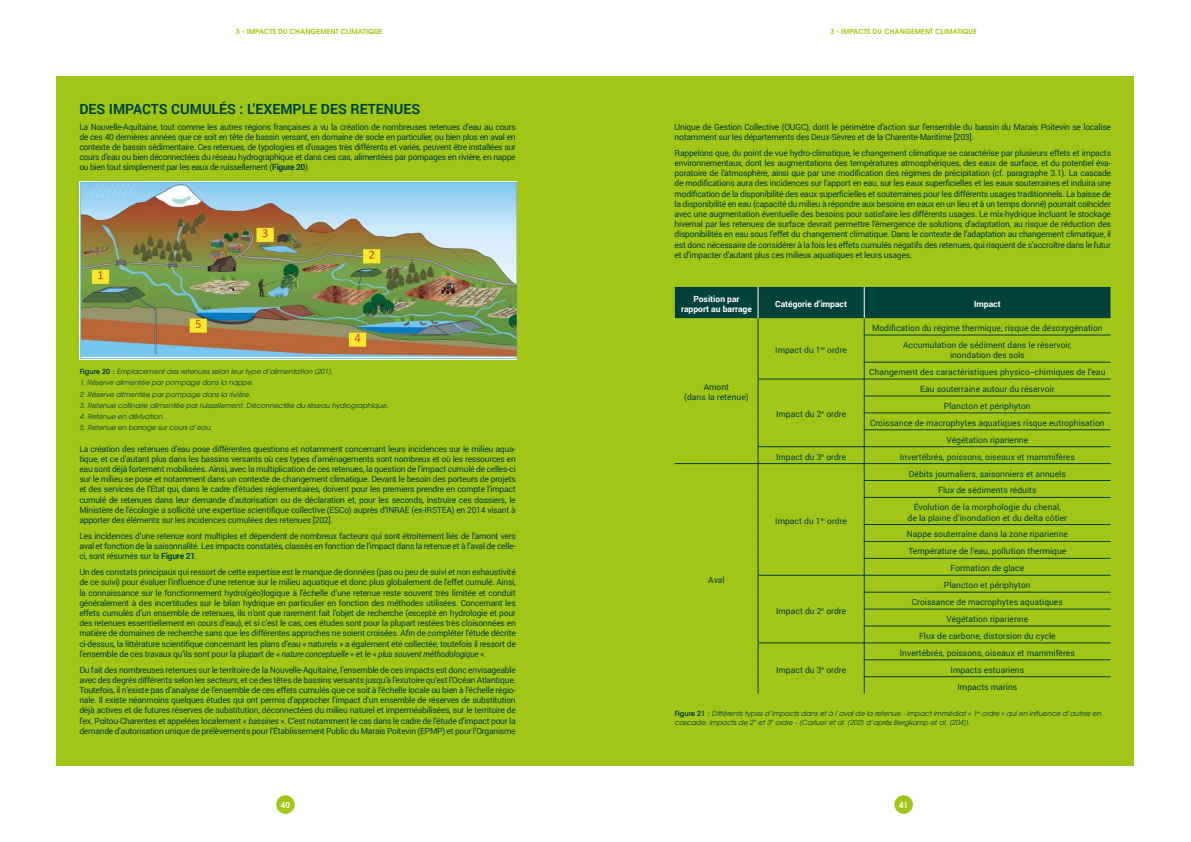
<style>
.page{position:relative;width:1191px;height:842px;background:#fff}
.page>*{position:absolute;margin:0;border:0;box-sizing:border-box;transform-origin:0 0}
.t1{font:700 14px "Roboto";color:#00423a}
.t2{font:8.5px/10.2px "Roboto";color:#00423a;text-align:center}
.t3{font:8.5px/10.2px "Roboto";letter-spacing:-.03em;color:#00423a}
.t4{font:700 8.5px/10.2px "Roboto";color:#fff;text-align:center}
.t5{font:700 8px "Te X Gyre Adventor";color:#fff}
.t6{font:italic 7px/8.4px "Te X Gyre Adventor";color:#00423a}
.t7{font:700 7px "Te X Gyre Adventor";letter-spacing:.015em;color:#a2c617}
.s1{font-weight:700}
.s2{font-weight:700;font-style:normal}
.s3{font-style:italic}
</style>
<div class="page">
<div style="left:894px;top:795px;width:19px;height:19px;background:#a2c617;border-radius:50%"></div>
<div style="left:276px;top:795px;width:19px;height:19px;background:#a2c617;border-radius:50%"></div>
<div style="left:57px;top:76px;width:1076px;height:689px;background:#a2c617"></div>
<img style="left:80px;top:182px;width:436px;height:177px">
<svg style="left:675px;top:287px;width:435px;height:407px"></svg>
<p class="t7" style="left:236px;top:26px;width:148px">3 - IMPACTS DU CHANGEMENT CLIMATIQUE</p>
<p class="t7" style="left:830px;top:26px;width:148px">3 - IMPACTS DU CHANGEMENT CLIMATIQUE</p>
<h1 class="t1" style="left:79px;top:99px;width:342px">DES IMPACTS CUMULÉS : L’EXEMPLE DES RETENUES</h1>
<p class="t2" style="left:79px;top:121px;width:438px;text-align:justify">La Nouvelle-Aquitaine, tout comme les autres régions françaises a vu la création de nombreuses retenues d’eau au cours de ces 40 dernières années que ce soit en tête de bassin versant, en domaine de socle en particulier, ou bien plus en aval en contexte de bassin sédimentaire. Ces retenues, de typologies et d’usages très différents et variés, peuvent être installées sur cours d’eau ou bien déconnectées du réseau hydrographique et dans ces cas, alimentées par pompages en rivière, en nappe ou bien tout simplement par les eaux de ruissellement (<span class="s1">Figure 20</span>).</p>
<p class="t6" style="left:80px;top:367px;width:255px"><span class="s2">Figure 20 :</span> Emplacement des retenues selon leur type d’alimentation [201].</p>
<p class="t6" style="left:80px;top:378px;width:175px">1. Réserve alimentée par pompage dans la nappe.</p>
<p class="t6" style="left:80px;top:389px;width:172px">2. Réserve alimentée par pompage dans la rivière.</p>
<p class="t6" style="left:80px;top:401px;width:310px">3. Retenue collinaire alimentée par ruissellement. Déconnectée du réseau hydrographique.</p>
<p class="t6" style="left:80px;top:412px;width:86px">4. Retenue en dérivation.</p>
<p class="t6" style="left:80px;top:423px;width:134px">5. Retenue en barrage sur cours d’eau.</p>
<p class="t2" style="left:79px;top:443px;width:438px;text-align:justify">La création des retenues d’eau pose différentes questions et notamment concernant leurs incidences sur le milieu aqua&shy;tique, et ce d’autant plus dans les bassins versants où ces types d’aménagements sont nombreux et où les ressources en eau sont déjà fortement mobilisées. Ainsi, avec la multiplication de ces retenues, la question de l’impact cumulé de celles-ci sur le milieu se pose et notamment dans un contexte de changement climatique. Devant le besoin des porteurs de projets et des services de l’État qui, dans le cadre d’études réglementaires, doivent pour les premiers prendre en compte l’impact cumulé de retenues dans leur demande d’autorisation ou de déclaration et, pour les seconds, instruire ces dossiers, le Ministère de l’écologie a sollicité une expertise scientifique collective (ESCo) auprès d’INRAE (ex-IRSTEA) en 2014 visant à apporter des éléments sur les incidences cumulées des retenues [202].</p>
<p class="t2" style="left:79px;top:530px;width:438px;text-align:justify">Les incidences d’une retenue sont multiples et dépendent de nombreux facteurs qui sont étroitement liés de l’amont vers aval et fonction de la saisonnalité. Les impacts constatés, classés en fonction de l’impact dans la retenue et à l’aval de celle&shy;ci, sont résumés sur la <span class="s1">Figure 21</span>.</p>
<p class="t2" style="left:79px;top:567px;width:438px;text-align:justify">Un des constats principaux qui ressort de cette expertise est le manque de données (pas ou peu de suivi et non exhaustivité de ce suivi) pour évaluer l’influence d’une retenue sur le milieu aquatique et donc plus globalement de l’effet cumulé. Ainsi, la connaissance sur le fonctionnement hydro(géo)logique à l’échelle d’une retenue reste souvent très limitée et conduit généralement à des incertitudes sur le bilan hydrique en particulier en fonction des méthodes utilisées. Concernant les effets cumulés d’un ensemble de retenues, ils n’ont que rarement fait l’objet de recherche (excepté en hydrologie et pour des retenues essentiellement en cours d’eau), et si c’est le cas, ces études sont pour la plupart restées très cloisonnées en matière de domaines de recherche sans que les différentes approches ne soient croisées. Afin de compléter l’étude décrite ci-dessus, la littérature scientifique concernant les plans d’eau « naturels » a également été collectée, toutefois il ressort de l’ensemble de ces travaux qu’ils sont pour la plupart de « <span class="s3">nature conceptuelle</span> » et le « <span class="s3">plus souvent méthodologique</span> ».</p>
<p class="t2" style="left:79px;top:664px;width:438px;text-align:justify">Du fait des nombreuses retenues sur le territoire de la Nouvelle-Aquitaine, l’ensemble de ces impacts est donc envisageable avec des degrés différents selon les secteurs, et ce des têtes de bassins versants jusqu’à l’exutoire qu’est l’Océan Atlantique.<br>Toutefois, il n’existe pas d’analyse de l’ensemble de ces effets cumulés que ce soit à l’échelle locale ou bien à l’échelle régio&shy;nale. Il existe néanmoins quelques études qui ont permis d’approcher l’impact d’un ensemble de réserves de substitution déjà actives et de futures réserves de substitution, déconnectées du milieu naturel et imperméabilisées, sur le territoire de l’ex. Poitou-Charentes et appelées localement « <span class="s3">bassines</span> ». C’est notamment le cas dans le cadre de l’étude d’impact pour la demande d’autorisation unique de prélèvements pour l’Établissement Public du Marais Poitevin (EPMP) et pour l’Organisme</p>
<p class="t5" style="left:281px;top:798px;width:10px">40</p>
<p class="t3" style="left:674px;top:121px;width:438px">Unique de Gestion Collective (OUGC), dont le périmètre d’action sur l’ensemble du bassin du Marais Poitevin se localise notamment sur les départements des Deux-Sèvres et de la Charente-Maritime [203].</p>
<p class="t2" style="left:674px;top:147px;width:438px;text-align:justify">Rappelons que, du point de vue hydro-climatique, le changement climatique se caractérise par plusieurs effets et impacts environnementaux, dont les augmentations des températures atmosphériques, des eaux de surface, et du potentiel éva&shy;poratoire de l’atmosphère, ainsi que par une modification des régimes de précipitation (cf. paragraphe 3.1). La cascade de modifications aura des incidences sur l’apport en eau, sur les eaux superficielles et les eaux souterraines et induira une modification de la disponibilité des eaux superficielles et souterraines pour les différents usages traditionnels. La baisse de la disponibilité en eau (capacité du milieu à répondre aux besoins en eaux en un lieu et à un temps donné) pourrait coïncider avec une augmentation éventuelle des besoins pour satisfaire les différents usages. Le mix-hydrique incluant le stockage hivernal par les retenues de surface devrait permettre l’émergence de solutions d’adaptation, au risque de réduction des disponibilités en eau sous l’effet du changement climatique. Dans le contexte de l’adaptation au changement climatique, il est donc nécessaire de considérer à la fois les effets cumulés négatifs des retenues, qui risquent de s’accroître dans le futur et d’impacter d’autant plus ces milieux aquatiques et leurs usages.</p>
<p class="t4" style="left:681px;top:293px;width:72px">Position par rapport au barrage</p>
<p class="t4" style="left:775px;top:298px;width:73px">Catégorie d’impact</p>
<p class="t4" style="left:974px;top:298px;width:28px">Impact</p>
<p class="t2" style="left:684px;top:382px;width:66px">Amont<br>(dans la retenue)</p>
<p class="t2" style="left:708px;top:575px;width:18px">Aval</p>
<p class="t2" style="left:775px;top:345px;width:73px">Impact du 1<sup>er</sup> ordre</p>
<p class="t2" style="left:776px;top:409px;width:72px">Impact du 2<sup>e</sup> ordre</p>
<p class="t2" style="left:872px;top:319px;width:232px;line-height:16.9px">Modification du régime thermique, risque de désoxygénation<br>Accumulation de sédiment dans le réservoir,</p>
<p class="t2" style="left:869px;top:346px;width:238px;line-height:16.9px">inondation des sols<br>Changement des caractéristiques physico--chimiques de l’eau</p>
<p class="t2" style="left:870px;top:380px;width:236px;line-height:16.9px">Eau souterraine autour du réservoir<br>Plancton et périphyton<br>Croissance de macrophytes aquatiques risque eutrophisation Végétation riparienne</p>
<p class="t2" style="left:776px;top:451px;width:72px">Impact du 3<sup>e</sup> ordre</p>
<p class="t2" style="left:900px;top:451px;width:176px">Invertébrés, poissons, oiseaux et mammifères</p>
<p class="t2" style="left:775px;top:515px;width:73px">Impact du 1<sup>er</sup> ordre</p>
<p class="t2" style="left:776px;top:605px;width:72px">Impact du 2<sup>e</sup> ordre</p>
<p class="t2" style="left:776px;top:664px;width:72px">Impact du 3<sup>e</sup> ordre</p>
<p class="t2" style="left:909px;top:465px;width:158px;line-height:16.9px">Débits journaliers, saisonniers et annuels<br>Flux de sédiments réduits<br>Évolution de la morphologie du chenal,</p>
<p class="t2" style="left:906px;top:509px;width:163px;line-height:16.9px">de la plaine d’inondation et du delta côtier Nappe souterraine dans la zone riparienne Température de l’eau, pollution thermique Formation de glace</p>
<p class="t2" style="left:912px;top:576px;width:153px;line-height:16.9px">Plancton et périphyton<br>Croissance de macrophytes aquatiques<br>Végétation riparienne<br>Flux de carbone, distorsion du cycle</p>
<p class="t2" style="left:900px;top:644px;width:176px;line-height:16.9px">Invertébrés, poissons, oiseaux et mammifères<br>Impacts estuariens<br>Impacts marins</p>
<p class="t6" style="left:675px;top:709px;width:428px"><span class="s2">Figure 21 :</span> Différents types d’impacts dans et à l’aval de la retenue - impact immédiat « 1<sup>er</sup> ordre » qui en influence d’autres en cascade, impacts de 2<sup>e</sup> et 3<sup>e</sup> ordre - (Carluer et al. [202] d’après Bergkamp et al. [204]).</p>
<p class="t5" style="left:899px;top:798px;width:10px">41</p>
</div>
